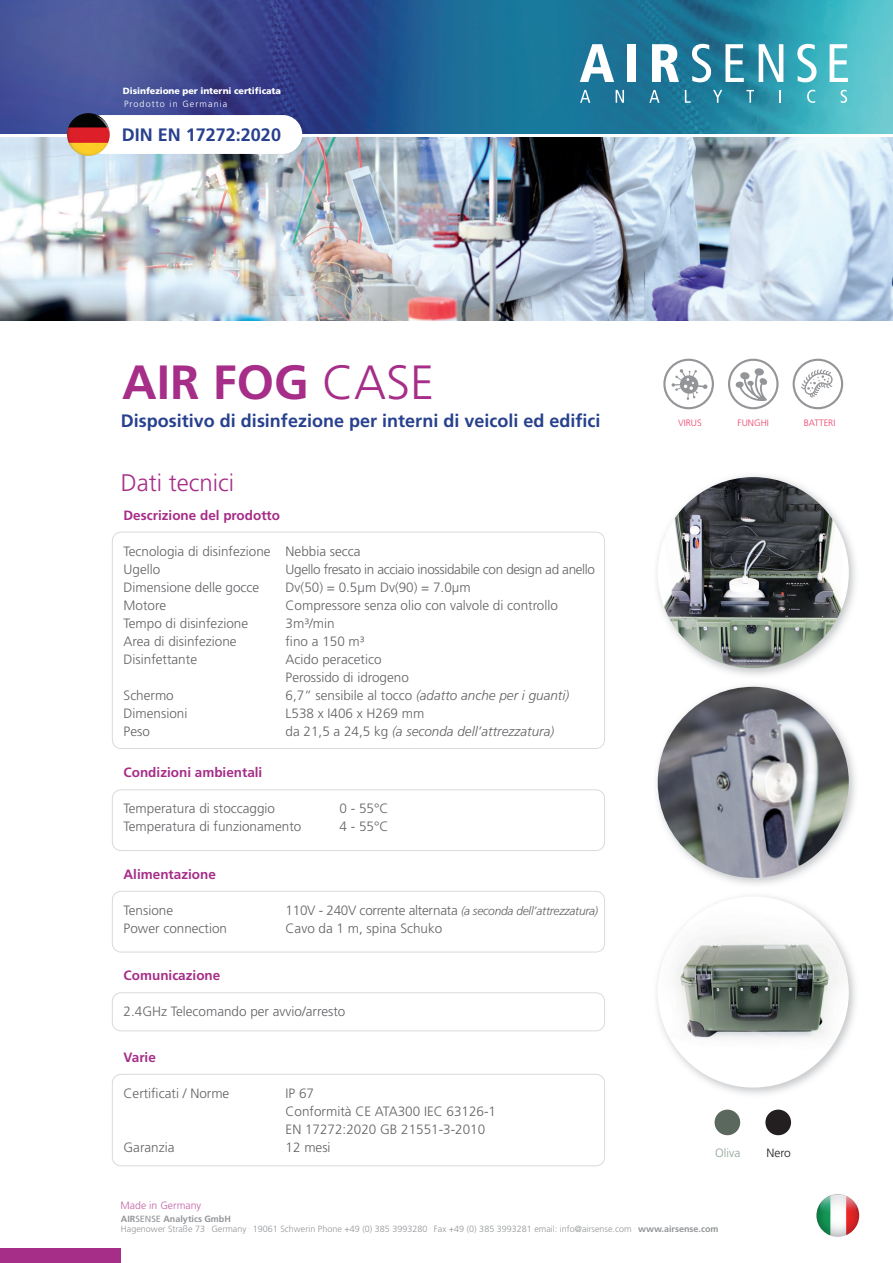
<style>
.page{position:relative;width:893px;height:1263px;background:#fff}
.page>*{position:absolute;margin:0;border:0;box-sizing:border-box;transform-origin:0 0}
.t1{font:700 48px "Frutiger LT Std";color:#a62d88}
.t2{font:300 24px "Frutiger LT Std";color:#a62d88}
.t3{font:700 18px "Frutiger LT Std";color:#28418e}
.t4{font:300 13.5px/18px "Frutiger LT Std";color:#636366}
.t5{font:italic 300 13.5px "Frutiger LT Std";color:#636366}
.t6{font:700 13.5px "Frutiger LT Std";color:#a62d88}
.t7{font:300 13.5px "Frutiger LT Std";letter-spacing:-.025em;color:#636366}
.t8{font:italic 300 12px "Frutiger LT Std";letter-spacing:-.02em;color:#636366}
.t9{font:300 12px "Frutiger LT Std";color:#8ca294}
.t10{font:300 12px "Frutiger LT Std";color:#231f20}
.t11{font:300 10.5px "Frutiger LT Std";color:#c260a5}
.t12{font:300 9.3px "Frutiger LT Std";color:#ef4069}
.t13{font:300 9px/10.8px "Frutiger LT Std";color:#939598}
.t14{font:900 9px "Frutiger LT Std";letter-spacing:-.01em;color:#fff}
.t15{font:300 9px "Frutiger LT Std";letter-spacing:.12em;color:#fff}
.s1{font-weight:300}
.s2{font-style:normal}
.s3{font-style:normal;font-size:13.5px}
.s4{font-weight:700}
.s5{font-weight:400}
</style>
<div class="page">
<img style="left:658px;top:687px;width:191px;height:191px">
<img style="left:656px;top:475px;width:200px;height:201px">
<img style="left:658px;top:477px;width:191px;height:191px;border-radius:96px">
<img style="left:657px;top:896px;width:199px;height:198px">
<img style="left:658px;top:896px;width:191px;height:191px;border-radius:95px">
<img style="left:0;top:137px;width:893px;height:183px">
<div style="left:0;top:1248px;width:121px;height:15px;background:#a62d88"></div>
<img style="left:0;top:0;width:893px;height:133px">
<svg style="left:580px;top:44px;width:34px;height:38px"></svg>
<div style="left:627px;top:44px;width:9px;height:38px;background:#fff"></div>
<svg style="left:652px;top:44px;width:27px;height:38px"></svg>
<svg style="left:692px;top:44px;width:19px;height:38px"></svg>
<svg style="left:725px;top:44px;width:19px;height:38px"></svg>
<svg style="left:759px;top:44px;width:24px;height:38px"></svg>
<svg style="left:797px;top:44px;width:19px;height:38px"></svg>
<svg style="left:830px;top:44px;width:18px;height:38px"></svg>
<svg style="left:580px;top:90px;width:10px;height:13px"></svg>
<svg style="left:616px;top:90px;width:8px;height:13px"></svg>
<svg style="left:649px;top:90px;width:10px;height:13px"></svg>
<svg style="left:685px;top:90px;width:6px;height:13px"></svg>
<svg style="left:713px;top:90px;width:9px;height:13px"></svg>
<svg style="left:746px;top:90px;width:8px;height:13px"></svg>
<svg style="left:779px;top:90px;width:2px;height:13px"></svg>
<svg style="left:807px;top:90px;width:8px;height:13px"></svg>
<svg style="left:841px;top:90px;width:6px;height:13px"></svg>
<svg style="left:663px;top:359px;width:51px;height:50px"></svg>
<svg style="left:728px;top:359px;width:51px;height:50px"></svg>
<svg style="left:793px;top:359px;width:50px;height:50px"></svg>
<div style="left:83px;top:115px;width:219px;height:39px;background:#fff;border-radius:19px"></div>
<img style="left:67px;top:113px;width:43px;height:43px;border-radius:21px">
<img style="left:816px;top:1194px;width:43px;height:43px;border-radius:21px">
<div style="left:112px;top:532px;width:493px;height:217px;border:1px solid #d9dadc;border-radius:9px"></div>
<div style="left:112px;top:789px;width:493px;height:62px;border:1px solid #d9dadc;border-radius:9px"></div>
<div style="left:112px;top:891px;width:493px;height:61px;border:1px solid #d9dadc;border-radius:9px"></div>
<div style="left:112px;top:992px;width:493px;height:39px;border:1px solid #d9dadc;border-radius:9px"></div>
<div style="left:112px;top:1074px;width:493px;height:92px;border:1px solid #d9dadc;border-radius:9px"></div>
<div style="left:715px;top:1109px;width:25px;height:26px;background:#5b685d;border-radius:50%"></div>
<div style="left:765px;top:1109px;width:26px;height:26px;background:#231f20;border-radius:50%"></div>
<p class="t14" style="left:123px;top:85px;width:159px">Disinfezione per interni certificata</p>
<p class="t15" style="left:124px;top:98px;width:105px">Prodotto in Germania</p>
<h3 class="t3" style="left:122px;top:124px;width:161px">DIN EN 17272:2020</h3>
<h1 class="t1" style="left:122px;top:354px;width:314px">AIR FOG <span class="s1">CASE</span></h1>
<h3 class="t3" style="left:121px;top:410px;width:481px">Dispositivo di disinfezione per interni di veicoli ed edifici</h3>
<h2 class="t2" style="left:121px;top:470px;width:115px">Dati tecnici</h2>
<p class="t6" style="left:124px;top:507px;width:158px">Descrizione del prodotto</p>
<p class="t4" style="left:124px;top:542px;width:239px">Tecnologia di disinfezione Nebbia secca<br>Ugello</p>
<p class="t7" style="left:286px;top:561px;width:311px">Ugello fresato in acciaio inossidabile con design ad anello</p>
<p class="t4" style="left:124px;top:578px;width:137px">Dimensione delle gocce</p>
<p class="t4" style="left:286px;top:578px;width:187px">Dv(50) = 0.5µm Dv(90) = 7.0µm</p>
<p class="t4" style="left:124px;top:596px;width:44px">Motore</p>
<p class="t4" style="left:286px;top:596px;width:274px">Compressore senza olio con valvole di controllo</p>
<p class="t4" style="left:124px;top:614px;width:126px">Tempo di disinfezione</p>
<p class="t4" style="left:286px;top:614px;width:51px">3m³/min</p>
<p class="t4" style="left:124px;top:632px;width:115px">Area di disinfezione</p>
<p class="t4" style="left:286px;top:632px;width:81px">fino a 150 m³</p>
<p class="t4" style="left:124px;top:650px;width:75px">Disinfettante</p>
<p class="t4" style="left:286px;top:650px;width:125px">Acido peracetico<br>Perossido di idrogeno</p>
<p class="t4" style="left:124px;top:686px;width:52px">Schermo</p>
<p class="t5" style="left:286px;top:687px;width:285px"><span class="s2">6,7” sensibile al tocco</span> (adatto anche per i guanti)</p>
<p class="t4" style="left:124px;top:704px;width:65px">Dimensioni</p>
<p class="t4" style="left:286px;top:704px;width:140px">L538 x I406 x H269 mm</p>
<p class="t4" style="left:124px;top:722px;width:28px">Peso</p>
<p class="t5" style="left:286px;top:723px;width:270px"><span class="s2">da 21,5 a 24,5 kg</span> (a seconda dell’attrezzatura)</p>
<p class="t6" style="left:124px;top:765px;width:140px">Condizioni ambientali</p>
<p class="t4" style="left:124px;top:800px;width:153px">Temperatura di stoccaggio</p>
<p class="t4" style="left:340px;top:800px;width:50px">0 - 55°C</p>
<p class="t4" style="left:124px;top:818px;width:179px">Temperatura di funzionamento</p>
<p class="t4" style="left:340px;top:818px;width:50px">4 - 55°C</p>
<p class="t6" style="left:124px;top:866px;width:94px">Alimentazione</p>
<p class="t4" style="left:124px;top:901px;width:51px">Tensione</p>
<p class="t8" style="left:286px;top:904px;width:314px"><span class="s3">110V - 240V corrente alternata</span> (a seconda dell’attrezzatura)</p>
<p class="t4" style="left:124px;top:919px;width:105px">Power connection</p>
<p class="t4" style="left:286px;top:919px;width:158px">Cavo da 1 m, spina Schuko</p>
<p class="t6" style="left:124px;top:967px;width:98px">Comunicazione</p>
<p class="t4" style="left:124px;top:1003px;width:223px">2.4GHz Telecomando per avvio/arresto</p>
<p class="t6" style="left:124px;top:1049px;width:34px">Varie</p>
<p class="t4" style="left:124px;top:1084px;width:107px">Certificati / Norme</p>
<p class="t4" style="left:286px;top:1084px;width:212px">IP 67<br>Conformità CE ATA300 IEC 63126-1<br>EN 17272:2020 GB 21551-3-2010</p>
<p class="t4" style="left:124px;top:1138px;width:52px">Garanzia</p>
<p class="t4" style="left:286px;top:1138px;width:47px">12 mesi</p>
<p class="t11" style="left:121px;top:1200px;width:82px">Made in Germany</p>
<p class="t12" style="left:678px;top:417px;width:25px">VIRUS</p>
<p class="t12" style="left:738px;top:417px;width:33px">FUNGHI</p>
<p class="t12" style="left:804px;top:417px;width:33px">BATTERI</p>
<p class="t9" style="left:715px;top:1146px;width:27px">Oliva</p>
<p class="t10" style="left:766px;top:1146px;width:26px">Nero</p>
<p class="t13" style="left:121px;top:1213px;width:599px"><span class="s4">AIR</span><span class="s5">SENSE</span> <span class="s4">Analytics GmbH<br></span>Hagenower Straße 73 <sup>.</sup> Germany <sup>.</sup> 19061 Schwerin Phone +49 (0) 385 3993280 <sup>.</sup> Fax +49 (0) 385 3993281 email: info@airsense.com <sup>.</sup> <span class="s4">www.airsense.com</span></p>
</div>
